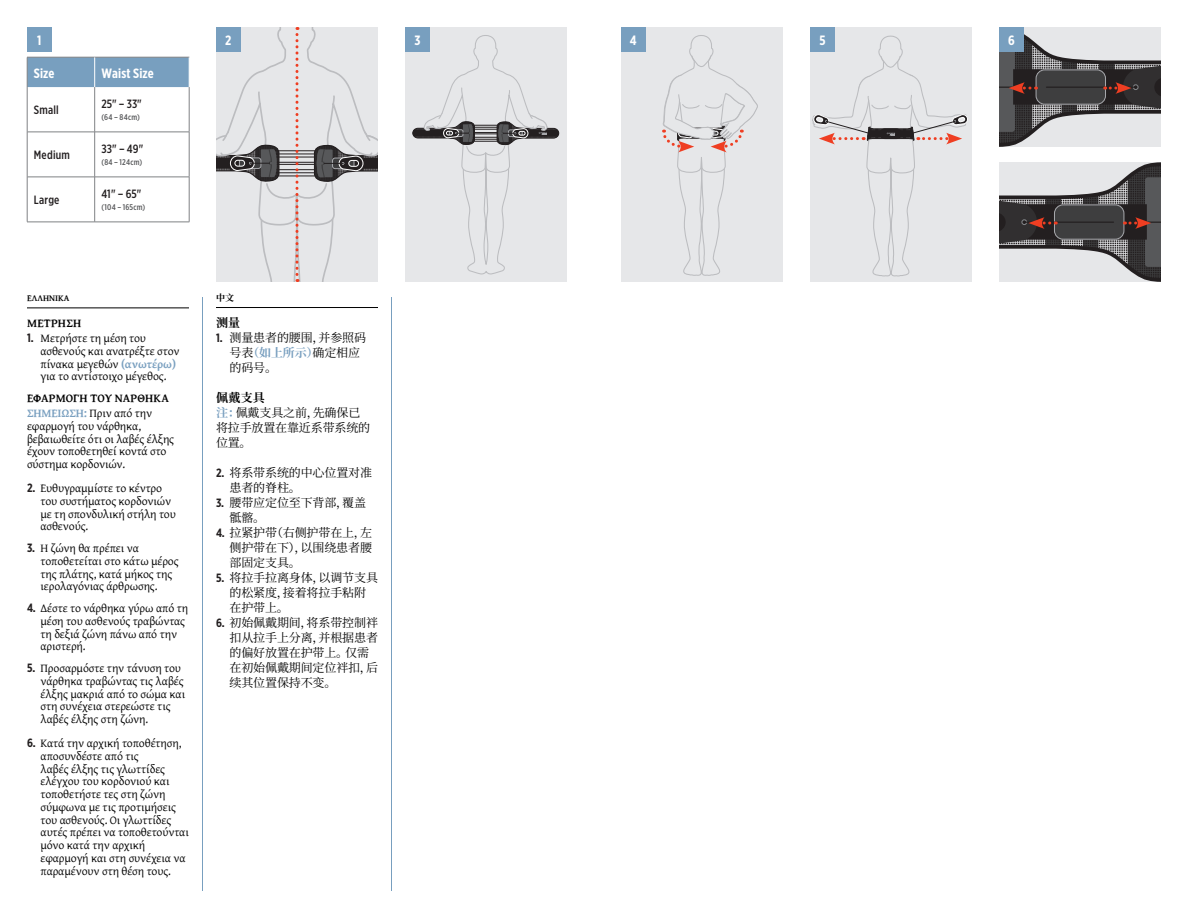
<style>
.page{position:relative;width:1188px;height:918px;background:#fff}
.page>*{position:absolute;margin:0;border:0;box-sizing:border-box;transform-origin:0 0}
.Table_Head{font:700 13.5px "Gotham X Narrow";letter-spacing:.01em;color:#fff}
.Notes{font:12px/12.8px "Gentium Plus";letter-spacing:-.01em;color:#000}
.Notes-2{font:12px/15px "Source Han Serif SC";letter-spacing:-.01em;color:#000}
.Subhead{font:700 12px "Gentium Plus";letter-spacing:.01em;color:#000}
.Table_Data{font:500 12px "Gotham X Narrow";color:#231f20}
.Table_Sub{font:500 12px "Gotham X Narrow";letter-spacing:.015em;color:#231f20}
.Subhead-2{font:700 12px "Source Han Serif SC";letter-spacing:.02em;color:#000}
.Language_Header{font:700 9px "Gentium Plus";color:#000}
.Language_Header-2{font:700 9px "Source Han Serif SC";color:#000}
.CM_Data{font:500 8.25px "Gotham X Narrow";letter-spacing:.025em;color:#57585a}
.s1{font-family:"Gotham X Narrow";font-weight:700;color:#231f20}
.s2{font-weight:700;color:#7aa0c0}
</style>
<div class="page">
<hr style="left:202px;top:297px;width:1px;height:594px;background:#789fbf">
<hr style="left:27px;top:308px;width:162px;height:1px;background:#000">
<div style="left:28px;top:58px;width:161px;height:29px;background:#789fbf"></div>
<hr style="left:27px;top:87px;width:1px;height:45px;background:#808285">
<hr style="left:27px;top:132px;width:1px;height:45px;background:#808285">
<hr style="left:27px;top:177px;width:1px;height:45px;background:#808285">
<hr style="left:27px;top:222px;width:68px;height:1px;background:#808285">
<hr style="left:27px;top:132px;width:67px;height:1px;background:#808285">
<hr style="left:95px;top:132px;width:94px;height:1px;background:#808285">
<hr style="left:27px;top:177px;width:67px;height:1px;background:#808285">
<hr style="left:95px;top:177px;width:94px;height:1px;background:#808285">
<hr style="left:95px;top:222px;width:94px;height:1px;background:#808285">
<hr style="left:27px;top:57px;width:68px;height:1px;background:#808285">
<hr style="left:27px;top:57px;width:1px;height:30px;background:#808285">
<hr style="left:95px;top:57px;width:94px;height:1px;background:#808285">
<hr style="left:94px;top:57px;width:1px;height:30px;background:#fff">
<hr style="left:94px;top:87px;width:1px;height:45px;background:#808285">
<hr style="left:94px;top:132px;width:1px;height:45px;background:#808285">
<hr style="left:94px;top:177px;width:1px;height:45px;background:#808285">
<hr style="left:189px;top:87px;width:1px;height:45px;background:#808285">
<hr style="left:189px;top:132px;width:1px;height:45px;background:#808285">
<hr style="left:189px;top:177px;width:1px;height:45px;background:#808285">
<div style="left:405px;top:27px;width:162px;height:255px;background:#e6e7e9"></div>
<svg style="left:412px;top:35px;width:147px;height:240px"></svg>
<svg style="left:216px;top:27px;width:162px;height:255px;background:#d6d6d8"></svg>
<div style="left:621px;top:27px;width:162px;height:255px;background:#e6e7e9"></div>
<div style="left:810px;top:27px;width:162px;height:255px;background:#e6e7e9"></div>
<svg style="left:812px;top:35px;width:156px;height:242px"></svg>
<svg style="left:662px;top:35px;width:96px;height:241px"></svg>
<svg style="left:999px;top:27px;width:162px;height:120px;background:#8c898b"></svg>
<svg style="left:999px;top:162px;width:162px;height:120px;background:#8a8789"></svg>
<div style="left:216px;top:27px;width:25px;height:25px;background:#789fbf"></div>
<div style="left:27px;top:27px;width:25px;height:25px;background:#789fbf"></div>
<div style="left:405px;top:27px;width:25px;height:25px;background:#789fbf"></div>
<div style="left:621px;top:27px;width:25px;height:25px;background:#789fbf"></div>
<div style="left:810px;top:27px;width:25px;height:25px;background:#789fbf"></div>
<div style="left:999px;top:27px;width:25px;height:25px;background:#789fbf"></div>
<hr style="left:216px;top:307px;width:162px;height:1px;background:#000">
<hr style="left:391px;top:297px;width:1px;height:594px;background:#789fbf">
<p class="Table_Head" style="left:37px;top:32px;width:6px">1</p>
<p class="Table_Head" style="left:225px;top:32px;width:8px">2</p>
<p class="Table_Head" style="left:414px;top:32px;width:8px">3</p>
<p class="Table_Head" style="left:34px;top:65px;width:22px">Size</p>
<p class="Table_Head" style="left:101px;top:65px;width:54px">Waist Size</p>
<p class="Table_Sub" style="left:34px;top:103px;width:26px">Small</p>
<p class="Table_Data" style="left:101px;top:97px;width:42px">25" – 33"</p>
<p class="CM_Data" style="left:101px;top:112px;width:40px">(64 – 84cm)</p>
<p class="Table_Sub" style="left:34px;top:148px;width:37px">Medium</p>
<p class="Table_Sub" style="left:34px;top:193px;width:27px">Large</p>
<p class="Table_Data" style="left:101px;top:142px;width:43px">33" – 49"</p>
<p class="CM_Data" style="left:101px;top:157px;width:42px">(84 – 124cm)</p>
<p class="Table_Data" style="left:101px;top:187px;width:42px">41" – 65"</p>
<p class="CM_Data" style="left:101px;top:202px;width:45px">(104 – 165cm)</p>
<p class="Language_Header" style="left:27px;top:290px;width:44px">ΕΛΛΗΝΙΚΑ</p>
<p class="Subhead" style="left:27px;top:312px;width:56px">ΜΕΤΡΗΣΗ</p>
<p class="Notes" style="left:40px;top:331px;width:141px;text-indent:-14px"><span class="s1">1.</span> Μετρήστε τη μέση του ασθενούς και ανατρέξτε στον πίνακα μεγεθών <span class="s2">(ανωτέρω) </span>για το αντίστοιχο μέγεθος.</p>
<p class="Subhead" style="left:27px;top:387px;width:144px">ΕΦΑΡΜΟΓΗ ΤΟΥ ΝΑΡΘΗΚΑ</p>
<p class="Notes" style="left:27px;top:406px;width:149px"><span class="s2">ΣΗΜΕΙΩΣΗ:</span> Πριν από την εφαρμογή του νάρθηκα, βεβαιωθείτε ότι οι λαβές έλξης έχουν τοποθετηθεί κοντά στο σύστημα κορδονιών.</p>
<p class="Notes" style="left:40px;top:481px;width:137px;text-indent:-14px"><span class="s1">2.</span> Ευθυγραμμίστε το κέντρο του συστήματος κορδονιών με τη σπονδυλική στήλη του ασθενούς.</p>
<p class="Notes" style="left:40px;top:541px;width:140px;text-indent:-14px"><span class="s1">3.</span> Η ζώνη θα πρέπει να τοποθετείται στο κάτω μέρος της πλάτης, κατά μήκος της ιερολαγόνιας άρθρωσης.</p>
<p class="Notes" style="left:40px;top:601px;width:149px;text-indent:-14px"><span class="s1">4.</span> Δέστε το νάρθηκα γύρω από τη μέση του ασθενούς τραβώντας τη δεξιά ζώνη πάνω από την αριστερή.</p>
<p class="Notes" style="left:40px;top:661px;width:146px;text-indent:-14px"><span class="s1">5.</span> Προσαρμόστε την τάνυση του νάρθηκα τραβώντας τις λαβές έλξης μακριά από το σώμα και στη συνέχεια στερεώστε τις λαβές έλξης στη ζώνη.</p>
<p class="Notes" style="left:40px;top:736px;width:150px;text-indent:-14px"><span class="s1">6.</span> Κατά την αρχική τοποθέτηση, αποσυνδέστε από τις<br>λαβές έλξης τις γλωττίδες ελέγχου του κορδονιού και τοποθετήστε τες στη ζώνη σύμφωνα με τις προτιμήσεις του ασθενούς. Οι γλωττίδες αυτές πρέπει να τοποθετούνται μόνο κατά την αρχική εφαρμογή και στη συνέχεια να παραμένουν στη θέση τους.</p>
<p class="Language_Header-2" style="left:216px;top:292px;width:19px">中文</p>
<p class="Subhead-2" style="left:216px;top:316px;width:26px">测量</p>
<p class="Notes-2" style="left:230px;top:330px;width:138px;text-indent:-14px"><span class="s1">1.</span> 测量患者的腰围，并参照码号表<span class="s2">（如上所示）</span>确定相应的码号。</p>
<p class="Subhead-2" style="left:216px;top:391px;width:50px">佩戴支具</p>
<p class="Notes-2" style="left:216px;top:405px;width:156px"><span class="s2">注：</span>佩戴支具之前，先确保已将拉手放置在靠近系带系统的位置。</p>
<p class="Notes-2" style="left:230px;top:465px;width:144px;text-indent:-14px"><span class="s1">2.</span> 将系带系统的中心位置对准患者的脊柱。</p>
<p class="Notes-2" style="left:230px;top:495px;width:138px;text-indent:-14px"><span class="s1">3.</span> 腰带应定位至下背部，覆盖骶髂。</p>
<p class="Notes-2" style="left:230px;top:525px;width:144px;text-align:justify;text-indent:-14px"><span class="s1">4.</span> 拉紧护带（右侧护带在上，左侧护带在下），以围绕患者腰部固定支具。</p>
<p class="Notes-2" style="left:230px;top:570px;width:150px;text-indent:-14px"><span class="s1">5.</span> 将拉手拉离身体，以调节支具的松紧度，接着将拉手粘附在护带上。</p>
<p class="Notes-2" style="left:230px;top:615px;width:150px;text-indent:-14px"><span class="s1">6.</span> 初始佩戴期间，将系带控制袢扣从拉手上分离，并根据患者的偏好放置在护带上。仅需在初始佩戴期间定位袢扣，后续其位置保持不变。</p>
<p class="Table_Head" style="left:630px;top:32px;width:8px">4</p>
<p class="Table_Head" style="left:819px;top:32px;width:8px">5</p>
<p class="Table_Head" style="left:1008px;top:32px;width:8px">6</p>
</div>
